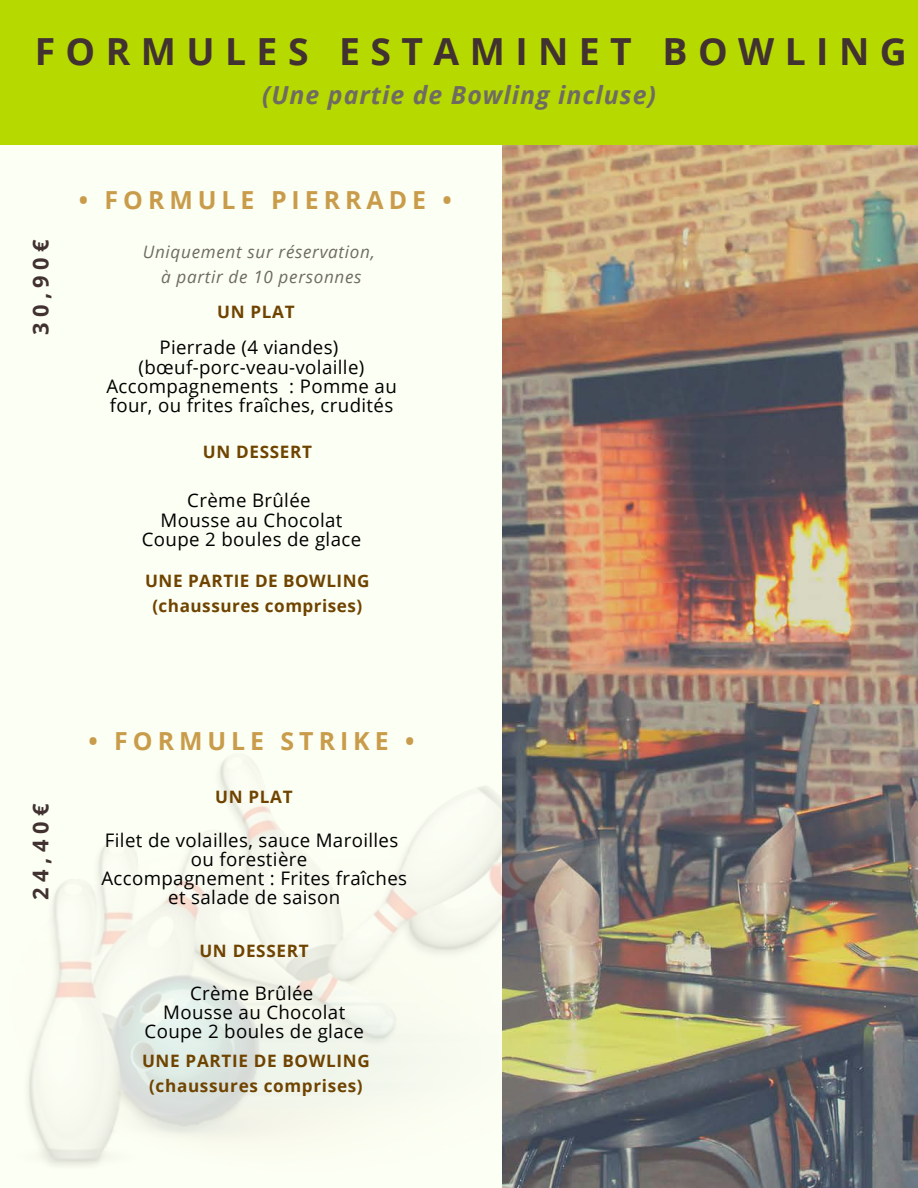
<style>
.page{position:relative;width:918px;height:1188px;background:#fff}
.page>*{position:absolute;margin:0;border:0;box-sizing:border-box;transform-origin:0 0}
.t1{font:700 37.35px "Open Sans";letter-spacing:.28em;color:#413231}
.t2{font:700 24.9px "Open Sans";letter-spacing:.2em;color:#c99c4b}
.t3{font:italic 700 24.9px "Open Sans";letter-spacing:.04em;color:#6f6b61}
.t4{font:700 21.75px "Open Sans";letter-spacing:.25em;color:#413231}
.t5{font:18.75px/19.2px "Open Sans";letter-spacing:.02em;color:#000;text-align:center}
.t6{font:700 17.1px/24.8px "Open Sans";letter-spacing:.04em;color:#6f4300;text-align:center}
.t7{font:italic 17.1px/24.8px "Open Sans";letter-spacing:.04em;color:#6f6b61;text-align:center}
</style>
<div class="page">
<img style="left:501px;top:144px;width:417px;height:1044px">
<div style="left:0;top:138px;width:501px;height:1050px;background:#fcfff3"></div>
<img style="left:28px;top:737px;width:814px;height:451px">
<div style="left:0;top:0;width:918px;height:144px;background:#b6d900"></div>
<h1 class="t1" style="left:35px;top:25px;width:874px">FORMULES ESTAMINET BOWLING</h1>
<h2 class="t3" style="left:262px;top:77px;width:395px">(Une partie de Bowling incluse)</h2>
<p class="t4" style="left:25px;top:335px;width:97px;rotate:-90deg">30,90€</p>
<h2 class="t2" style="left:79px;top:182px;width:374px">• FORMULE PIERRADE •</h2>
<p class="t7" style="left:143px;top:239px;width:233px">Uniquement sur réservation, à partir de 10 personnes</p>
<p class="t6" style="left:217px;top:299px;width:79px">UN PLAT</p>
<p class="t5" style="left:106px;top:338px;width:292px">Pierrade (4 viandes) (bœuf-porc-veau-volaille)<br>Accompagnements : Pomme au four, ou frites fraîches, crudités</p>
<p class="t6" style="left:203px;top:439px;width:111px">UN DESSERT</p>
<p class="t5" style="left:142px;top:491px;width:221px">Crème Brûlée<br>Mousse au Chocolat<br>Coupe 2 boules de glace</p>
<p class="t6" style="left:145px;top:568px;width:226px">UNE PARTIE DE BOWLING (chaussures comprises)</p>
<p class="t4" style="left:25px;top:900px;width:97px;rotate:-90deg">24,40€</p>
<h2 class="t2" style="left:89px;top:723px;width:327px">• FORMULE STRIKE •</h2>
<p class="t6" style="left:215px;top:784px;width:79px">UN PLAT</p>
<p class="t5" style="left:101px;top:830px;width:307px">Filet de volailles, sauce Maroilles ou forestière<br>Accompagnement : Frites fraîches et salade de saison</p>
<p class="t6" style="left:199px;top:938px;width:111px">UN DESSERT</p>
<p class="t5" style="left:145px;top:983px;width:221px">Crème Brûlée<br>Mousse au Chocolat<br>Coupe 2 boules de glace</p>
<p class="t6" style="left:142px;top:1048px;width:229px">UNE PARTIE DE BOWLING (chaussures comprises)</p>
</div>
